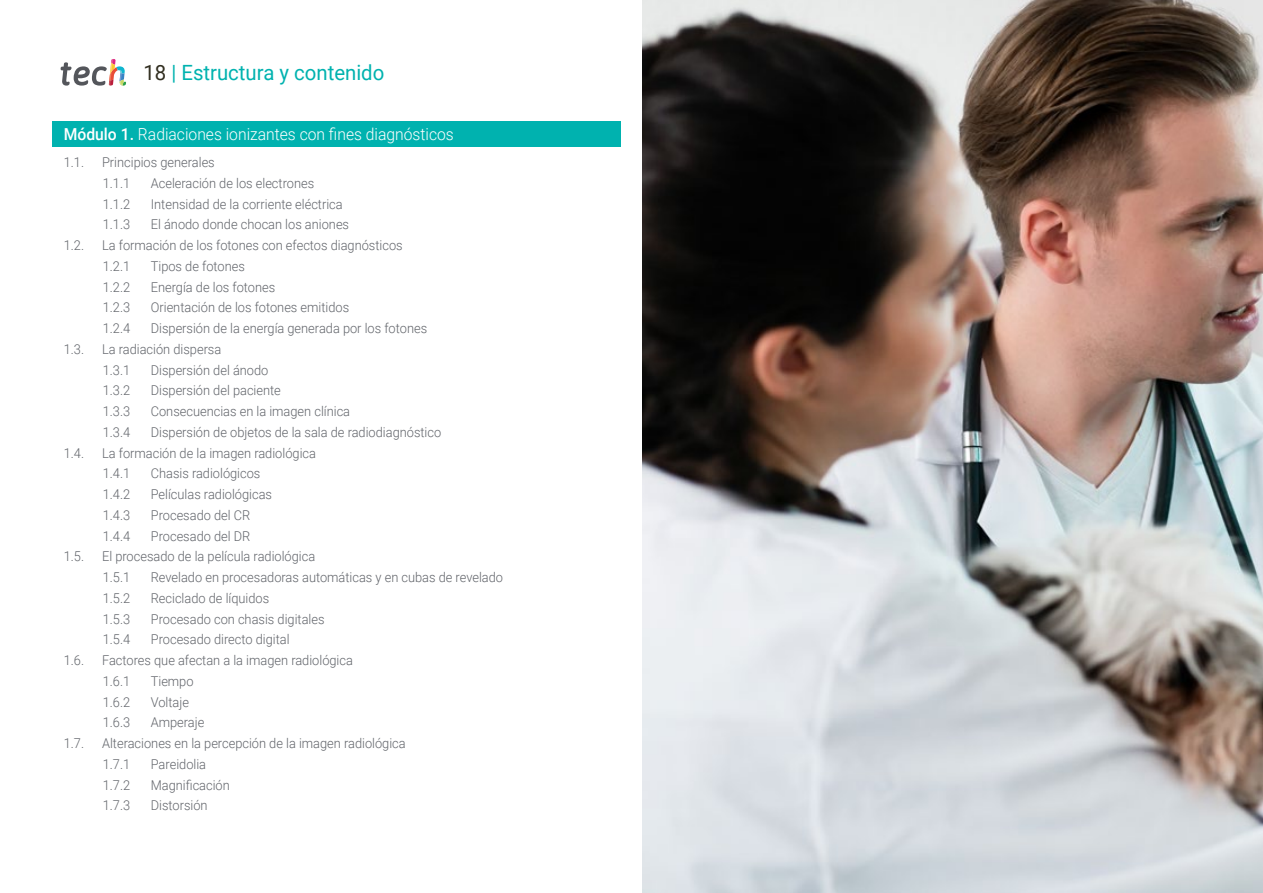
<style>
.page{position:relative;width:1263px;height:893px;background:#fff}
.page>*{position:absolute;margin:0;border:0;box-sizing:border-box;transform-origin:0 0}
.t1{font:21px "Roboto";color:#00b2af}
.t2{font:300 16.5px "Roboto";color:#fff;scale:.95 1}
.t3{font:300 13.5px/20.7px "Roboto";color:#61646a;scale:.95 1}
.s1{color:#312e20}
.s2{font-weight:500}
</style>
<div class="page">
<svg style="left:61px;top:59px;width:65px;height:27px"></svg>
<div style="left:53px;top:121px;width:568px;height:25px;background:#00b2af"></div>
<img style="left:642px;top:0;width:621px;height:893px">
<h1 class="t1" style="left:144px;top:57px;width:242px"><span class="s1">18</span> | Estructura y contenido</h1>
<p class="t2" style="left:64px;top:123px;width:412px"><span class="s2">Módulo 1.</span> Radiaciones ionizantes con fines diagnósticos</p>
<p class="t3" style="left:64px;top:151px;width:23px">1.1.</p>
<p class="t3" style="left:102px;top:151px;width:120px">Principios generales<br>1.1.1</p>
<p class="t3" style="left:151px;top:172px;width:174px">Aceleración de los electrones</p>
<p class="t3" style="left:103px;top:193px;width:30px">1.1.2</p>
<p class="t3" style="left:151px;top:193px;width:204px">Intensidad de la corriente eléctrica</p>
<p class="t3" style="left:103px;top:214px;width:30px">1.1.3</p>
<p class="t3" style="left:151px;top:214px;width:210px">El ánodo donde chocan los aniones</p>
<p class="t3" style="left:64px;top:234px;width:23px">1.2.</p>
<p class="t3" style="left:102px;top:234px;width:318px">La formación de los fotones con efectos diagnósticos<br>1.2.1</p>
<p class="t3" style="left:151px;top:255px;width:101px">Tipos de fotones</p>
<p class="t3" style="left:103px;top:276px;width:30px">1.2.2</p>
<p class="t3" style="left:151px;top:276px;width:132px">Energía de los fotones</p>
<p class="t3" style="left:103px;top:297px;width:30px">1.2.3</p>
<p class="t3" style="left:151px;top:297px;width:210px">Orientación de los fotones emitidos</p>
<p class="t3" style="left:103px;top:317px;width:30px">1.2.4</p>
<p class="t3" style="left:151px;top:317px;width:292px">Dispersión de la energía generada por los fotones</p>
<p class="t3" style="left:64px;top:338px;width:23px">1.3.</p>
<p class="t3" style="left:102px;top:338px;width:127px">La radiación dispersa<br>1.3.1</p>
<p class="t3" style="left:151px;top:359px;width:125px">Dispersión del ánodo</p>
<p class="t3" style="left:103px;top:380px;width:30px">1.3.2</p>
<p class="t3" style="left:151px;top:380px;width:138px">Dispersión del paciente</p>
<p class="t3" style="left:103px;top:400px;width:30px">1.3.3</p>
<p class="t3" style="left:151px;top:400px;width:211px">Consecuencias en la imagen clínica</p>
<p class="t3" style="left:103px;top:421px;width:30px">1.3.4</p>
<p class="t3" style="left:151px;top:421px;width:307px">Dispersión de objetos de la sala de radiodiagnóstico</p>
<p class="t3" style="left:64px;top:442px;width:23px">1.4.</p>
<p class="t3" style="left:102px;top:442px;width:227px">La formación de la imagen radiológica<br>1.4.1</p>
<p class="t3" style="left:151px;top:463px;width:117px">Chasis radiológicos</p>
<p class="t3" style="left:103px;top:483px;width:30px">1.4.2</p>
<p class="t3" style="left:151px;top:483px;width:129px">Películas radiológicas</p>
<p class="t3" style="left:103px;top:504px;width:30px">1.4.3</p>
<p class="t3" style="left:151px;top:504px;width:106px">Procesado del CR</p>
<p class="t3" style="left:103px;top:525px;width:30px">1.4.4</p>
<p class="t3" style="left:151px;top:525px;width:106px">Procesado del DR</p>
<p class="t3" style="left:64px;top:546px;width:23px">1.5.</p>
<p class="t3" style="left:102px;top:546px;width:226px">El procesado de la película radiológica<br>1.5.1</p>
<p class="t3" style="left:151px;top:566px;width:372px">Revelado en procesadoras automáticas y en cubas de revelado</p>
<p class="t3" style="left:103px;top:587px;width:30px">1.5.2</p>
<p class="t3" style="left:151px;top:587px;width:126px">Reciclado de líquidos</p>
<p class="t3" style="left:103px;top:608px;width:30px">1.5.3</p>
<p class="t3" style="left:151px;top:608px;width:184px">Procesado con chasis digitales</p>
<p class="t3" style="left:103px;top:629px;width:30px">1.5.4</p>
<p class="t3" style="left:151px;top:629px;width:148px">Procesado directo digital</p>
<p class="t3" style="left:64px;top:649px;width:23px">1.6.</p>
<p class="t3" style="left:102px;top:649px;width:266px">Factores que afectan a la imagen radiológica<br>1.6.1</p>
<p class="t3" style="left:151px;top:670px;width:47px">Tiempo</p>
<p class="t3" style="left:103px;top:691px;width:30px">1.6.2</p>
<p class="t3" style="left:151px;top:691px;width:42px">Voltaje</p>
<p class="t3" style="left:103px;top:712px;width:30px">1.6.3</p>
<p class="t3" style="left:151px;top:712px;width:58px">Amperaje</p>
<p class="t3" style="left:64px;top:732px;width:23px">1.7.</p>
<p class="t3" style="left:102px;top:732px;width:321px">Alteraciones en la percepción de la imagen radiológica<br>1.7.1</p>
<p class="t3" style="left:151px;top:753px;width:60px">Pareidolia</p>
<p class="t3" style="left:103px;top:774px;width:30px">1.7.2</p>
<p class="t3" style="left:151px;top:774px;width:85px">Magnificación</p>
<p class="t3" style="left:103px;top:795px;width:30px">1.7.3</p>
<p class="t3" style="left:151px;top:795px;width:61px">Distorsión</p>
</div>
